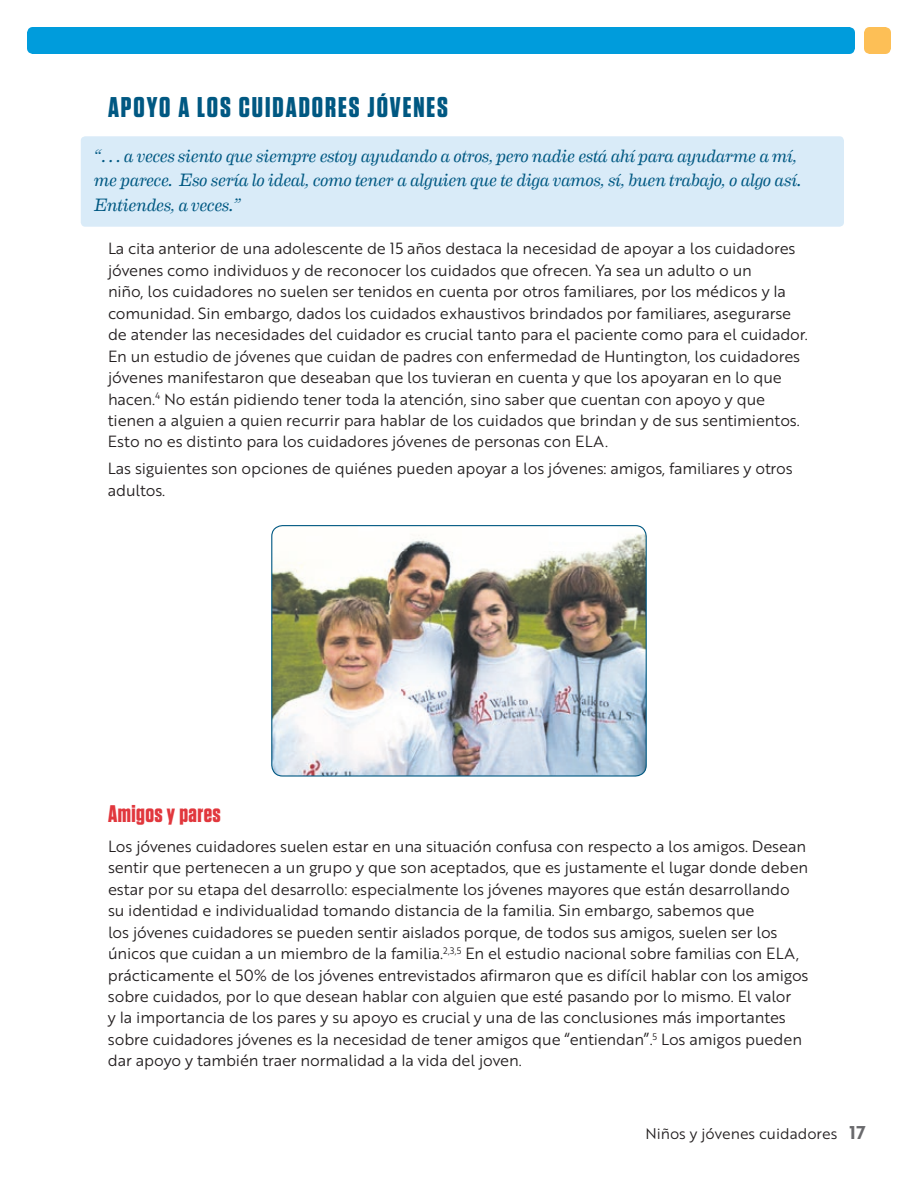
<style>
.page{position:relative;width:918px;height:1188px;background:#fff}
.page>*{position:absolute;margin:0;border:0;box-sizing:border-box;transform-origin:0 0}
.t1{font:700 28.5px "Tungsten";letter-spacing:.07em;color:#005882}
.t2{font:700 24px "Tungsten";letter-spacing:.02em;color:#e1373d}
.t3{font:italic 18px/24.8px "Eames Century Modern";letter-spacing:-.015em;color:#005882}
.t4{font:15.75px/21.5px "Brother 1816 Book";letter-spacing:-.01em;color:#231f20}
.t5{font:15px "Brother 1816 Book";color:#231f20}
.s1{font-family:"Brother 1816 Bold";font-size:18px;color:#69696c}
</style>
<div class="page">
<div style="left:27px;top:27px;width:828px;height:27px;background:#009cdc;border-radius:6px"></div>
<div style="left:864px;top:27px;width:27px;height:27px;background:#fdbf56;border-radius:6px"></div>
<div style="left:81px;top:136px;width:763px;height:91px;background:#d9ebf8;border-radius:4px"></div>
<img style="left:273px;top:527px;width:372px;height:248px">
<div style="left:271px;top:525px;width:376px;height:252px;border:1px solid #005882;border-radius:11px"></div>
<h1 class="t1" style="left:108px;top:92px;width:342px">APOYO A LOS CUIDADORES JÓVENES</h1>
<p class="t3" style="left:94px;top:142px;width:709px">“. . . a veces siento que siempre estoy ayudando a otros, pero nadie está ahí para ayudarme a mí, me parece. Eso sería lo ideal, como tener a alguien que te diga vamos, sí, buen trabajo, o algo así.<br>Entiendes, a veces.”</p>
<p class="t4" style="left:108px;top:237px;width:701px">La cita anterior de una adolescente de 15 años destaca la necesidad de apoyar a los cuidadores jóvenes como individuos y de reconocer los cuidados que ofrecen. Ya sea un adulto o un<br>niño, los cuidadores no suelen ser tenidos en cuenta por otros familiares, por los médicos y la comunidad. Sin embargo, dados los cuidados exhaustivos brindados por familiares, asegurarse de atender las necesidades del cuidador es crucial tanto para el paciente como para el cuidador.<br>En un estudio de jóvenes que cuidan de padres con enfermedad de Huntington, los cuidadores jóvenes manifestaron que deseaban que los tuvieran en cuenta y que los apoyaran en lo que hacen.<sup>4</sup> No están pidiendo tener toda la atención, sino saber que cuentan con apoyo y que tienen a alguien a quien recurrir para hablar de los cuidados que brindan y de sus sentimientos.<br>Esto no es distinto para los cuidadores jóvenes de personas con ELA.</p>
<p class="t4" style="left:108px;top:457px;width:686px">Las siguientes son opciones de quiénes pueden apoyar a los jóvenes: amigos, familiares y otros adultos.</p>
<h2 class="t2" style="left:108px;top:801px;width:114px">Amigos y pares</h2>
<p class="t4" style="left:108px;top:835px;width:702px">Los jóvenes cuidadores suelen estar en una situación confusa con respecto a los amigos. Desean sentir que pertenecen a un grupo y que son aceptados, que es justamente el lugar donde deben estar por su etapa del desarrollo: especialmente los jóvenes mayores que están desarrollando su identidad e individualidad tomando distancia de la familia. Sin embargo, sabemos que<br>los jóvenes cuidadores se pueden sentir aislados porque, de todos sus amigos, suelen ser los únicos que cuidan a un miembro de la familia.<sup>2,3,5</sup> En el estudio nacional sobre familias con ELA, prácticamente el 50% de los jóvenes entrevistados afirmaron que es difícil hablar con los amigos sobre cuidados, por lo que desean hablar con alguien que esté pasando por lo mismo. El valor<br>y la importancia de los pares y su apoyo es crucial y una de las conclusiones más importantes sobre cuidadores jóvenes es la necesidad de tener amigos que “entiendan”.<sup>5</sup> Los amigos pueden dar apoyo y también traer normalidad a la vida del joven.</p>
<p class="t5" style="left:645px;top:1122px;width:222px">Niños y jóvenes cuidadores <span class="s1">17</span></p>
</div>
